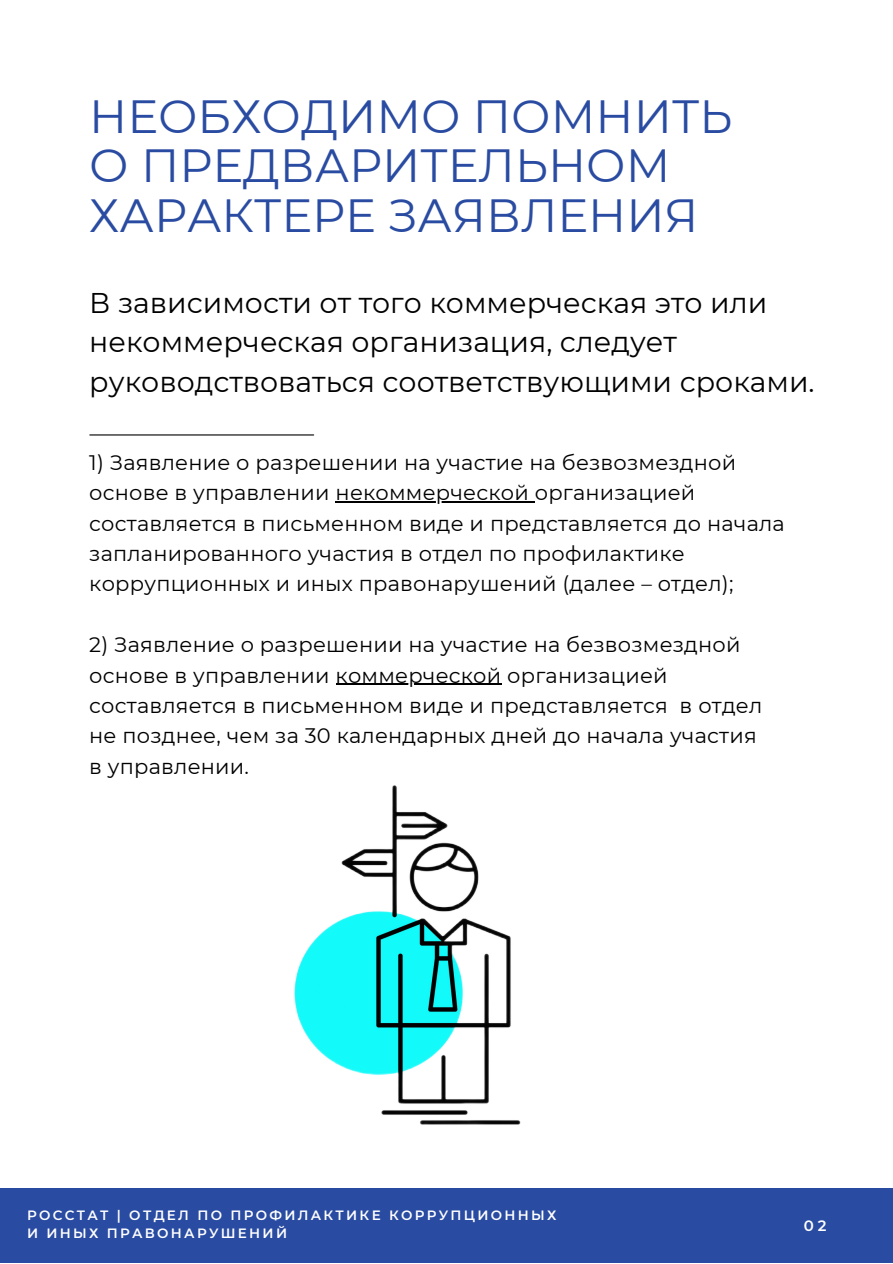
<style>
.page{position:relative;width:893px;height:1264px;background:#fff}
.page>*{position:absolute;margin:0;border:0;box-sizing:border-box;transform-origin:0 0}
.t1{font:46.5px/49.5px "Montserrat";color:#294ba1}
.t2{font:28.5px/39.3px "Montserrat";color:#000001}
.t3{font:21px/30.3px "Montserrat";letter-spacing:.01em;color:#000001}
.t4{font:600 15px "Montserrat";color:#fff}
.t5{font:600 13.5px "Montserrat";letter-spacing:.17em;color:#fff}
</style>
<div class="page">
<hr style="left:90px;top:434px;width:223px;height:1px;background:#000">
<img style="left:294px;top:785px;width:227px;height:340px">
<hr style="left:335px;top:501px;width:199px;height:1px;background:#000001">
<hr style="left:335px;top:683px;width:166px;height:1px;background:#000001">
<div style="left:0;top:1188px;width:892px;height:74px;background:#294ba1"></div>
<p class="t1" style="left:89px;top:91px;width:644px">НЕОБХОДИМО ПОМНИТЬ</p>
<p class="t1" style="left:89px;top:141px;width:611px">О ПРЕДВАРИТЕЛЬНОМ<br>ХАРАКТЕРЕ ЗАЯВЛЕНИЯ</p>
<p class="t2" style="left:89px;top:283px;width:726px">В зависимости от того коммерческая это или некоммерческая организация, следует руководствоваться соответствующими сроками.</p>
<p class="t3" style="left:89px;top:447px;width:697px">1) Заявление о разрешении на участие на безвозмездной основе в управлении некоммерческой организацией составляется в письменном виде и представляется до начала запланированного участия в отдел по профилактике коррупционных и иных правонарушений (далее – отдел);</p>
<p class="t3" style="left:89px;top:629px;width:674px">2) Заявление о разрешении на участие на безвозмездной основе в управлении коммерческой организацией составляется в письменном виде и представляется в отдел</p>
<p class="t3" style="left:89px;top:720px;width:669px">не позднее, чем за 30 календарных дней до начала участия</p>
<p class="t3" style="left:89px;top:751px;width:161px">в управлении.</p>
<p class="t5" style="left:27px;top:1206px;width:531px">РОССТАТ | ОТДЕЛ ПО ПРОФИЛАКТИКЕ КОРРУПЦИОННЫХ</p>
<p class="t5" style="left:27px;top:1224px;width:261px">И ИНЫХ ПРАВОНАРУШЕНИЙ</p>
<p class="t4" style="left:803px;top:1216px;width:24px">02</p>
</div>
